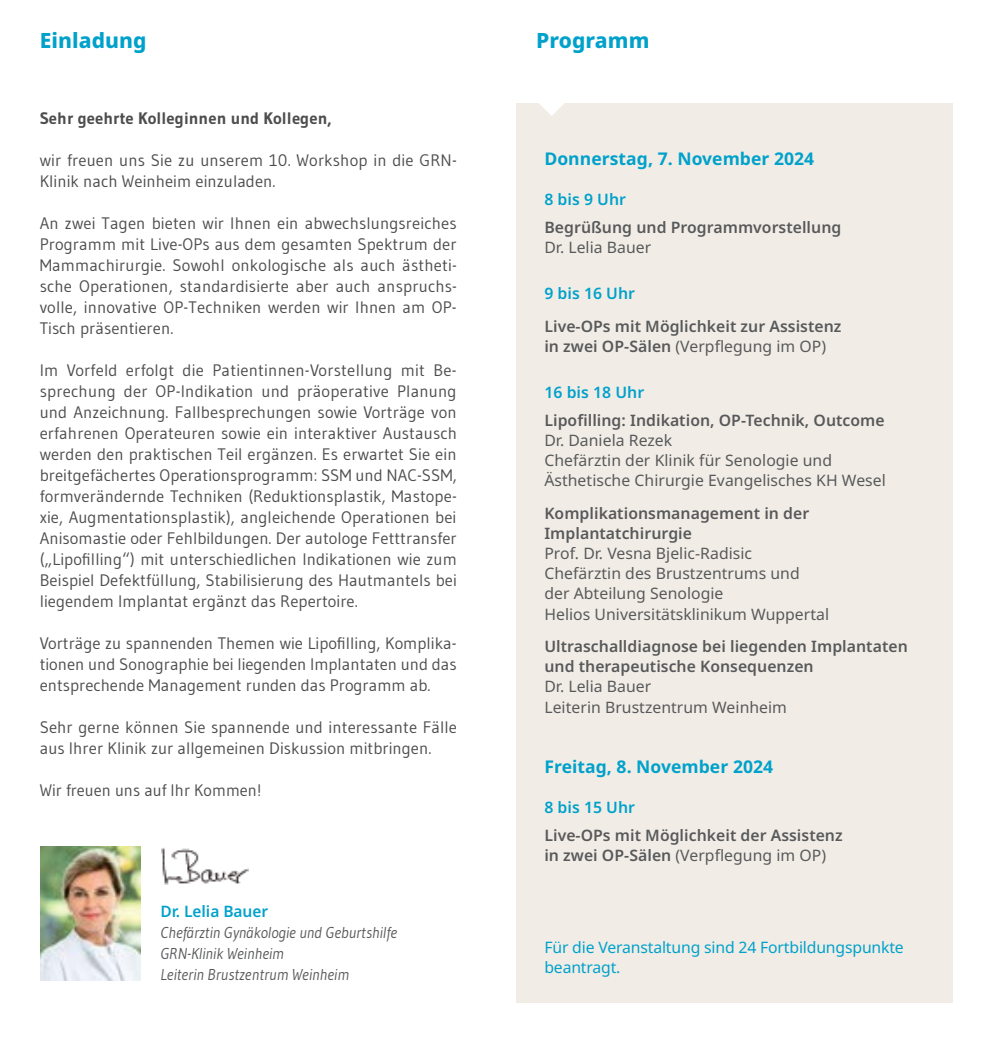
<style>
.page{position:relative;width:993px;height:1042px;background:#fff}
.page>*{position:absolute;margin:0;border:0;box-sizing:border-box;transform-origin:0 0}
.t1{font:800 21px "Noto Sans";letter-spacing:.005em;color:#00a1cb}
.t2{font:700 17.5px "Noto Sans";letter-spacing:.005em;color:#00a1cb}
.t3{font:16.62px/21px "Gudea";letter-spacing:.005em;color:#4d4d4f;text-align:justify}
.t4{font:700 16.62px "Gudea";letter-spacing:.005em;color:#4d4d4f}
.t5{font:600 15.75px/20.1px "Noto Sans";letter-spacing:.005em;color:#58595b}
.t6{font:15.75px/20.1px "Noto Sans";letter-spacing:.005em;color:#58595b}
.t7{font:italic 15.75px/21px "Gudea";letter-spacing:-.005em;color:#58595b}
.t8{font:15.75px/20.1px "Noto Sans";letter-spacing:-.01em;color:#00a1cb}
.t9{font:600 15.75px "Noto Sans";letter-spacing:.005em;color:#00a1cb}
.s1{font-weight:400}
</style>
<div class="page">
<div style="left:516px;top:103px;width:436px;height:899px;background:#f1ede6"></div>
<svg style="left:539px;top:103px;width:25px;height:13px"></svg>
<img style="left:41px;top:846px;width:99px;height:135px">
<img style="left:161px;top:848px;width:87px;height:37px">
<p class="t1" style="left:40px;top:29px;width:108px">Einladung</p>
<p class="t1" style="left:536px;top:29px;width:115px">Programm</p>
<p class="t4" style="left:40px;top:108px;width:293px">Sehr geehrte Kolleginnen und Kollegen,</p>
<p class="t3" style="left:40px;top:149px;width:418px">wir freuen uns Sie zu unserem 10. Workshop in die GRN-<br>Klinik nach Weinheim einzuladen.</p>
<p class="t3" style="left:40px;top:212px;width:418px">An zwei Tagen bieten wir Ihnen ein abwechslungsreiches Programm mit Live-OPs aus dem gesamten Spektrum der Mammachirurgie. Sowohl onkologische als auch ästheti&shy;sche Operationen, standardisierte aber auch anspruchs&shy;volle, innovative OP-Techniken werden wir Ihnen am OP-Tisch präsentieren.</p>
<p class="t3" style="left:40px;top:359px;width:418px">Im Vorfeld erfolgt die Patientinnen-Vorstellung mit Be&shy;sprechung der OP-Indikation und präoperative Planung und Anzeichnung. Fallbesprechungen sowie Vorträge von erfahrenen Operateuren sowie ein interaktiver Austausch werden den praktischen Teil ergänzen. Es erwartet Sie ein breitgefächertes Operationsprogramm: SSM und NAC-SSM, formverändernde Techniken (Reduktionsplastik, Mastope&shy;xie, Augmentationsplastik), angleichende Operationen bei Anisomastie oder Fehlbildungen. Der autologe Fetttransfer („Lipofilling“) mit unterschiedlichen Indikationen wie zum Beispiel Defektfüllung, Stabilisierung des Hautmantels bei liegendem Implantat ergänzt das Repertoire.</p>
<p class="t3" style="left:40px;top:632px;width:418px">Vorträge zu spannenden Themen wie Lipofilling, Komplika&shy;tionen und Sonographie bei liegenden Implantaten und das entsprechende Management runden das Programm ab.</p>
<p class="t3" style="left:40px;top:716px;width:418px">Sehr gerne können Sie spannende und interessante Fälle aus Ihrer Klinik zur allgemeinen Diskussion mitbringen.</p>
<p class="t3" style="left:40px;top:779px;width:223px">Wir freuen uns auf Ihr Kommen!</p>
<p class="t9" style="left:160px;top:902px;width:109px">Dr. Lelia Bauer</p>
<p class="t7" style="left:160px;top:921px;width:238px">Chefärztin Gynäkologie und Geburtshilfe<br>GRN-Klinik Weinheim<br>Leiterin Brustzentrum Weinheim</p>
<p class="t2" style="left:544px;top:149px;width:271px">Donnerstag, 7. November 2024</p>
<p class="t9" style="left:544px;top:191px;width:83px">8 bis 9 Uhr</p>
<p class="t5" style="left:544px;top:217px;width:298px">Begrüßung und Programmvorstellung</p>
<p class="t6" style="left:544px;top:237px;width:108px">Dr. Lelia Bauer</p>
<p class="t9" style="left:544px;top:285px;width:92px">9 bis 16 Uhr</p>
<p class="t5" style="left:544px;top:316px;width:298px">Live-OPs mit Möglichkeit zur Assistenz in zwei OP-Sälen <span class="s1">(Verpflegung im OP)</span></p>
<p class="t9" style="left:544px;top:384px;width:101px">16 bis 18 Uhr</p>
<p class="t5" style="left:544px;top:410px;width:341px">Lipofilling: Indikation, OP-Technik, Outcome</p>
<p class="t6" style="left:544px;top:431px;width:343px">Dr. Daniela Rezek<br>Chefärztin der Klinik für Senologie und<br>Ästhetische Chirurgie Evangelisches KH Wesel</p>
<p class="t5" style="left:544px;top:503px;width:266px">Komplikationsmanagement in der<br>Implantatchirurgie</p>
<p class="t6" style="left:544px;top:544px;width:286px">Prof. Dr. Vesna Bjelic-Radisic Chefärztin des Brustzentrums und<br>der Abteilung Senologie<br>Helios Universitätsklinikum Wuppertal</p>
<p class="t5" style="left:544px;top:636px;width:365px">Ultraschalldiagnose bei liegenden Implantaten und therapeutische Konsequenzen</p>
<p class="t6" style="left:544px;top:677px;width:244px">Dr. Lelia Bauer<br>Leiterin Brustzentrum Weinheim</p>
<p class="t2" style="left:544px;top:756px;width:230px">Freitag, 8. November 2024</p>
<p class="t9" style="left:544px;top:798px;width:92px">8 bis 15 Uhr</p>
<p class="t5" style="left:544px;top:825px;width:300px">Live-OPs mit Möglichkeit der Assistenz in zwei OP-Sälen <span class="s1">(Verpflegung im OP)</span></p>
<p class="t8" style="left:544px;top:937px;width:361px">Für die Veranstaltung sind 24 Fortbildungspunkte beantragt.</p>
</div>
